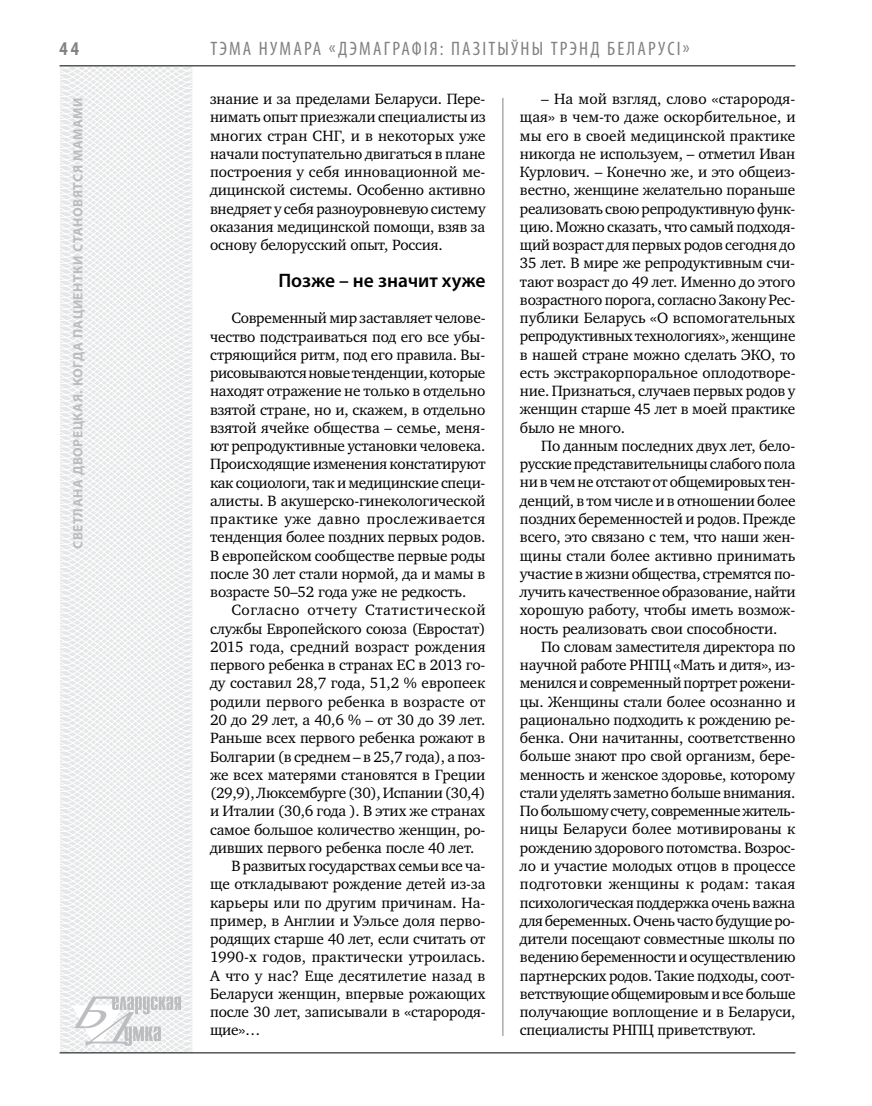
<style>
.page{position:relative;width:872px;height:1106px;background:#fff}
.page>*{position:absolute;margin:0;border:0;box-sizing:border-box;transform-origin:0 0}
.t1{font:condensed 19.5px "Myriad Pro";letter-spacing:.11em;color:#808285}
.t2{font:600 19.5px "Myriad Pro";color:#000}
.t3{font:700 condensed 19.5px "Myriad Pro";color:#808285}
.t4{font:15.3px/18.3px "Charter C";letter-spacing:-.01em;color:#000;text-align:justify}
.t5{font:15.3px "Charter C";letter-spacing:.01em;color:#000}
.t6{font:15.3px "Charter C";letter-spacing:.04em;color:#000}
.t7{font:700 13.5px "Myriad Pro";letter-spacing:.04em;color:#bcbdc0}
</style>
<div class="page">
<svg style="left:59px;top:65px;width:192px;height:989px"></svg>
<hr style="left:502px;top:98px;width:1px;height:938px;background:#808285">
<hr style="left:60px;top:1052px;width:735px;height:1px;background:#000">
<svg style="left:71px;top:996px;width:110px;height:53px"></svg>
<hr style="left:60px;top:65px;width:735px;height:1px;background:#000">
<p class="t3" style="left:60px;top:37px;width:21px">44</p>
<p class="t7" style="left:69px;top:549px;width:451px;rotate:-90deg">Светлана ДВОРЕЦКАЯ. КОГДА ПАЦИЕНТКИ становятся мамами</p>
<p class="t1" style="left:210px;top:37px;width:481px">Тэма нумара «Дэмаграфія: пазітыўны трэнд Беларусі»</p>
<p class="t4" style="left:210px;top:90px;width:277px">знание и за пределами Беларуси. Пере&shy;нимать опыт приезжали специалисты из многих стран СНГ, и в некоторых уже начали поступательно двигаться в плане построения у себя инновационной ме&shy;дицинской системы. Особенно активно внедряет у себя разноуровневую систему оказания медицинской помощи, взяв за основу белорусский опыт, Россия.</p>
<p class="t2" style="left:278px;top:268px;width:208px">Позже – не значит хуже</p>
<p class="t4" style="left:210px;top:309px;width:277px;text-indent:21px">Современный мир заставляет челове&shy;чество подстраиваться под его все убы&shy;стряющийся ритм, под его правила. Вы&shy;рисовываются новые тенденции, которые находят отражение не только в отдельно взятой стране, но и, скажем, в отдельно взятой ячейке общества – семье, меня&shy;ют репродуктивные установки человека.<br>Происходящие изменения констатируют как социологи, так и медицинские специ&shy;алисты. В акушерско-гинекологической практике уже давно прослеживается тенденция более поздних первых родов.<br>В европейском сообществе первые роды после 30 лет стали нормой, да и мамы в возрасте 50–52 года уже не редкость.</p>
<p class="t6" style="left:231px;top:602px;width:256px">Согласно отчету Статистической</p>
<p class="t4" style="left:210px;top:619px;width:277px">службы Европейского союза (Евростат)</p>
<p class="t5" style="left:210px;top:638px;width:277px">2015 года, средний возраст рождения</p>
<p class="t4" style="left:210px;top:656px;width:277px">первого ребенка в странах ЕС в 2013 го-</p>
<p class="t4" style="left:210px;top:674px;width:277px">ду составил 28,7 года, 51,2 % европеек</p>
<p class="t4" style="left:210px;top:692px;width:277px">родили первого ребенка в возрасте от</p>
<p class="t4" style="left:210px;top:711px;width:277px">20 до 29 лет, а 40,6 % – от 30 до 39 лет.</p>
<p class="t4" style="left:210px;top:729px;width:277px">Раньше всех первого ребенка рожают в</p>
<p class="t4" style="left:210px;top:747px;width:277px">Болгарии (в среднем – в 25,7 года), а поз-</p>
<p class="t4" style="left:210px;top:765px;width:277px">же всех матерями становятся в Греции</p>
<p class="t4" style="left:210px;top:784px;width:277px">(29,9), Люксембурге (30), Испании (30,4)</p>
<p class="t4" style="left:210px;top:802px;width:277px">и Италии (30,6 года ). В этих же странах</p>
<p class="t4" style="left:210px;top:820px;width:277px">самое большое количество женщин, ро-</p>
<p class="t4" style="left:210px;top:838px;width:266px">дивших первого ребенка после 40 лет.</p>
<p class="t4" style="left:231px;top:857px;width:255px">В развитых государствах семьи все ча-</p>
<p class="t4" style="left:210px;top:875px;width:277px">ще откладывают рождение детей из-за</p>
<p class="t4" style="left:210px;top:893px;width:277px">карьеры или по другим причинам. На-</p>
<p class="t4" style="left:210px;top:911px;width:277px">пример, в Англии и Уэльсе доля перво-</p>
<p class="t4" style="left:210px;top:930px;width:277px">родящих старше 40 лет, если считать от</p>
<p class="t5" style="left:210px;top:948px;width:277px">1990-х годов, практически утроилась.</p>
<p class="t5" style="left:210px;top:967px;width:277px">А что у нас? Еще десятилетие назад в</p>
<p class="t4" style="left:210px;top:984px;width:277px">Беларуси женщин, впервые рожающих</p>
<p class="t4" style="left:210px;top:1003px;width:277px">после 30 лет, записывали в «старородя-</p>
<p class="t4" style="left:210px;top:1021px;width:52px">щие»…</p>
<p class="t4" style="left:520px;top:90px;width:277px;text-indent:21px">– На мой взгляд, слово «старородя&shy;щая» в чем-то даже оскорбительное, и мы его в своей медицинской практике никогда не используем, – отметил Иван Курлович. – Конечно же, и это общеиз&shy;вестно, женщине желательно пораньше реализовать свою репродуктивную функ&shy;цию. Можно сказать, что самый подходя&shy;щий возраст для первых родов сегодня до 35 лет. В мире же репродуктивным счи&shy;тают возраст до 49 лет. Именно до этого возрастного порога, согласно Закону Рес&shy;публики Беларусь «О вспомогательных репродуктивных технологиях», женщине в нашей стране можно сделать ЭКО, то есть экстракорпоральное оплодотворе&shy;ние. Признаться, случаев первых родов у женщин старше 45 лет в моей практике было не много.</p>
<p class="t4" style="left:520px;top:437px;width:277px;text-indent:21px">По данным последних двух лет, бело&shy;русские представительницы слабого пола ни в чем не отстают от общемировых тен&shy;денций, в том числе и в отношении более поздних беременностей и родов. Прежде всего, это связано с тем, что наши жен&shy;щины стали более активно принимать участие в жизни общества, стремятся по&shy;лучить качественное образование, найти хорошую работу, чтобы иметь возмож&shy;ность реализовать свои способности.</p>
<p class="t4" style="left:520px;top:637px;width:277px;text-indent:21px">По словам заместителя директора по научной работе РНПЦ «Мать и дитя», из&shy;менился и современный портрет рожени&shy;цы. Женщины стали более осознанно и рационально подходить к рождению ре&shy;бенка. Они начитанны, соответственно больше знают про свой организм, бере&shy;менность и женское здоровье, которому стали уделять заметно больше внимания.<br>По большому счету, современные житель&shy;ницы Беларуси более мотивированы к рождению здорового потомства. Возрос&shy;ло и участие молодых отцов в процессе подготовки женщины к родам: такая психологическая поддержка очень важна для беременных. Очень часто будущие ро&shy;дители посещают совместные школы по ведению беременности и осуществлению партнерских родов. Такие подходы, соот&shy;ветствующие общемировым и все больше получающие воплощение и в Беларуси, специалисты РНПЦ приветствуют.</p>
</div>
